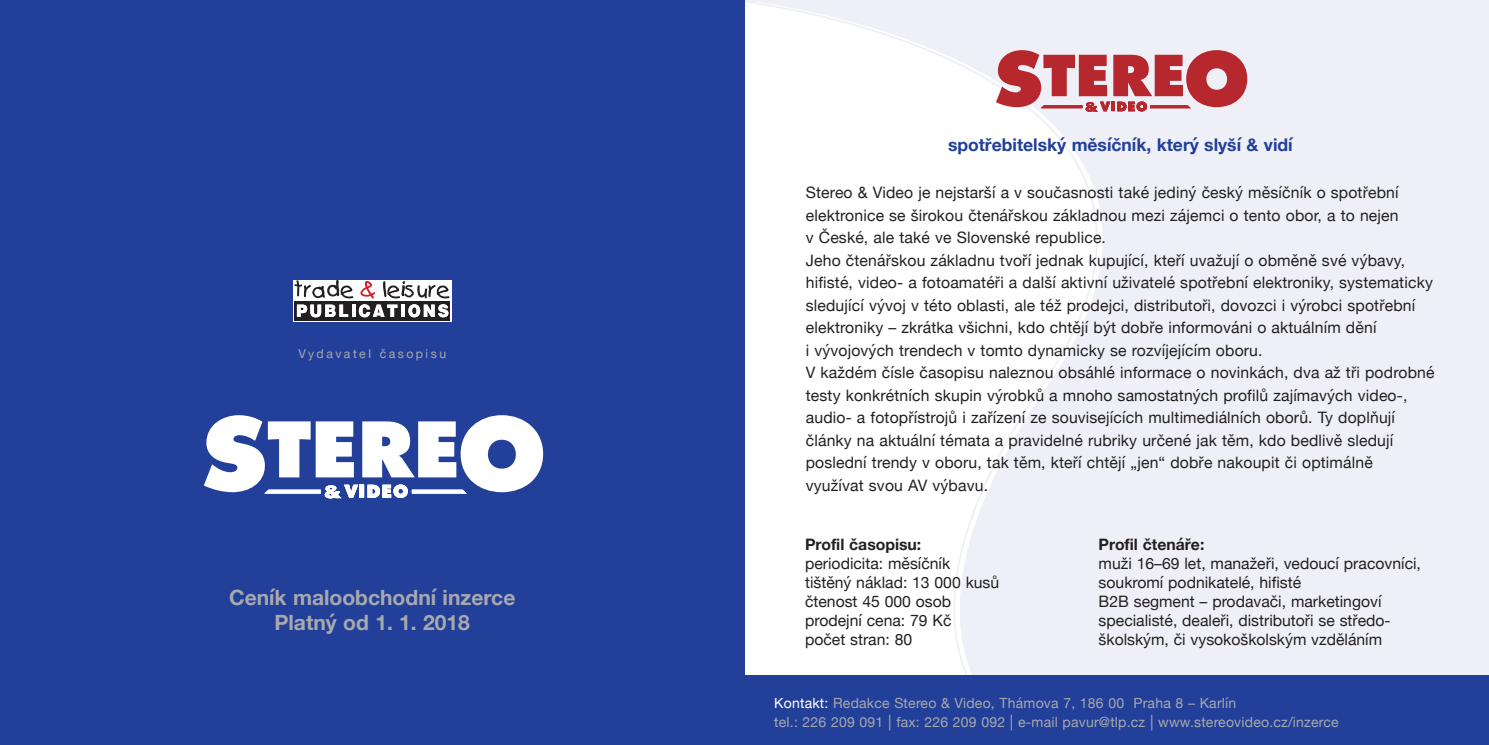
<style>
.page{position:relative;width:1489px;height:745px;background:#fff}
.page>*{position:absolute;margin:0;border:0;box-sizing:border-box;transform-origin:0 0}
.Normální{font:700 21px/25.2px "Helvetica Neue";color:#a8a9ad;text-align:center}
.Normální-2{font:700 17.5px "Helvetica Neue";color:#223f99}
.Normální-3{font:15.75px/22.4px "Helvetica Neue";letter-spacing:.01em;color:#231f20}
.Normální-4{font:700 15.75px "Helvetica Neue";color:#231f20}
.Normální-5{font:14px/18.9px "Helvetica Neue";letter-spacing:.015em;color:#a8a9ad}
.Normální-6{font:12.25px "Helvetica Neue";letter-spacing:.2em;color:#a8a9ad}
.s1{color:#fff}
.s2{font-size:15.75px}
</style>
<div class="page">
<svg style="left:744px;top:0;width:740px;height:675px"></svg>
<div style="left:0;top:0;width:744px;height:744px;background:#223f99"></div>
<div style="left:744px;top:675px;width:744px;height:69px;background:#223f99"></div>
<svg style="left:995px;top:50px;width:252px;height:62px"></svg>
<div style="left:293px;top:279px;width:158px;height:42px;background:#fff"></div>
<div style="left:295px;top:300px;width:155px;height:20px;background:#231f20"></div>
<svg style="left:294px;top:280px;width:59px;height:18px"></svg>
<svg style="left:360px;top:281px;width:15px;height:17px"></svg>
<svg style="left:383px;top:281px;width:66px;height:17px"></svg>
<svg style="left:297px;top:304px;width:151px;height:13px"></svg>
<svg style="left:204px;top:415px;width:339px;height:83px"></svg>
<p class="Normální-6" style="left:298px;top:344px;width:149px">Vydavatel časopisu</p>
<p class="Normální" style="left:229px;top:585px;width:288px">Ceník maloobchodní inzerce<br>Platný od 1. 1. 2018</p>
<p class="Normální-2" style="left:948px;top:131px;width:346px">spotřebitelský měsíčník, který slyší &amp; vidí</p>
<p class="Normální-3" style="left:805px;top:182px;width:594px;text-align:justify">Stereo &amp; Video je nejstarší a v současnosti také jediný český měsíčník o spotřební elektronice se širokou čtenářskou základnou mezi zájemci o tento obor, a to nejen v České, ale také ve Slovenské republice.</p>
<p class="Normální-3" style="left:805px;top:250px;width:628px">Jeho čtenářskou základnu tvoří jednak kupující, kteří uvažují o obměně své výbavy, hifisté, video- a fotoamatéři a další aktivní uživatelé spotřební elektroniky, systematicky sledující vývoj v této oblasti, ale též prodejci, distributoři, dovozci i výrobci spotřební elektroniky – zkrátka všichni, kdo chtějí být dobře informováni o aktuálním dění<br>i vývojových trendech v tomto dynamicky se rozvíjejícím oboru.</p>
<p class="Normální-3" style="left:805px;top:362px;width:630px">V každém čísle časopisu naleznou obsáhlé informace o novinkách, dva až tři podrobné testy konkrétních skupin výrobků a mnoho samostatných profilů zajímavých video-, audio- a fotopřístrojů i zařízení ze souvisejících multimediálních oborů. Ty doplňují články na aktuální témata a pravidelné rubriky určené jak těm, kdo bedlivě sledují poslední trendy v oboru, tak těm, kteří chtějí „jen“ dobře nakoupit či optimálně využívat svou AV výbavu.</p>
<p class="Normální-4" style="left:805px;top:532px;width:118px">Profil časopisu:</p>
<p class="Normální-3" style="left:805px;top:553px;width:147px">periodicita: měsíčník</p>
<p class="Normální-3" style="left:805px;top:572px;width:196px">tištěný náklad: 13 000 kusů</p>
<p class="Normální-3" style="left:805px;top:590px;width:148px">čtenost 45 000 osob</p>
<p class="Normální-3" style="left:805px;top:609px;width:148px">prodejní cena: 79 Kč</p>
<p class="Normální-3" style="left:805px;top:628px;width:109px">počet stran: 80</p>
<p class="Normální-4" style="left:1098px;top:532px;width:107px">Profil čtenáře:</p>
<p class="Normální-3" style="left:1098px;top:554px;width:324px;line-height:18.9px">muži 16–69 let, manažeři, vedoucí pracovníci, soukromí podnikatelé, hifisté</p>
<p class="Normální-3" style="left:1098px;top:592px;width:292px;line-height:18.9px">B2B segment – prodavači, marketingoví specialisté, dealeři, distributoři se středo&shy;školským, či vysokoškolským vzděláním</p>
<p class="Normální-5" style="left:774px;top:693px;width:566px"><span class="s1">Kontakt:</span> Redakce Stereo &amp; Video, Thámova 7, 186 00 Praha 8 – Karlín<br>tel.: 226 209 091 <span class="s2">|</span> fax: 226 209 092 <span class="s2">|</span> e-mail pavur@tlp.cz <span class="s2">|</span> www.stereovideo.cz/inzerce</p>
</div>
